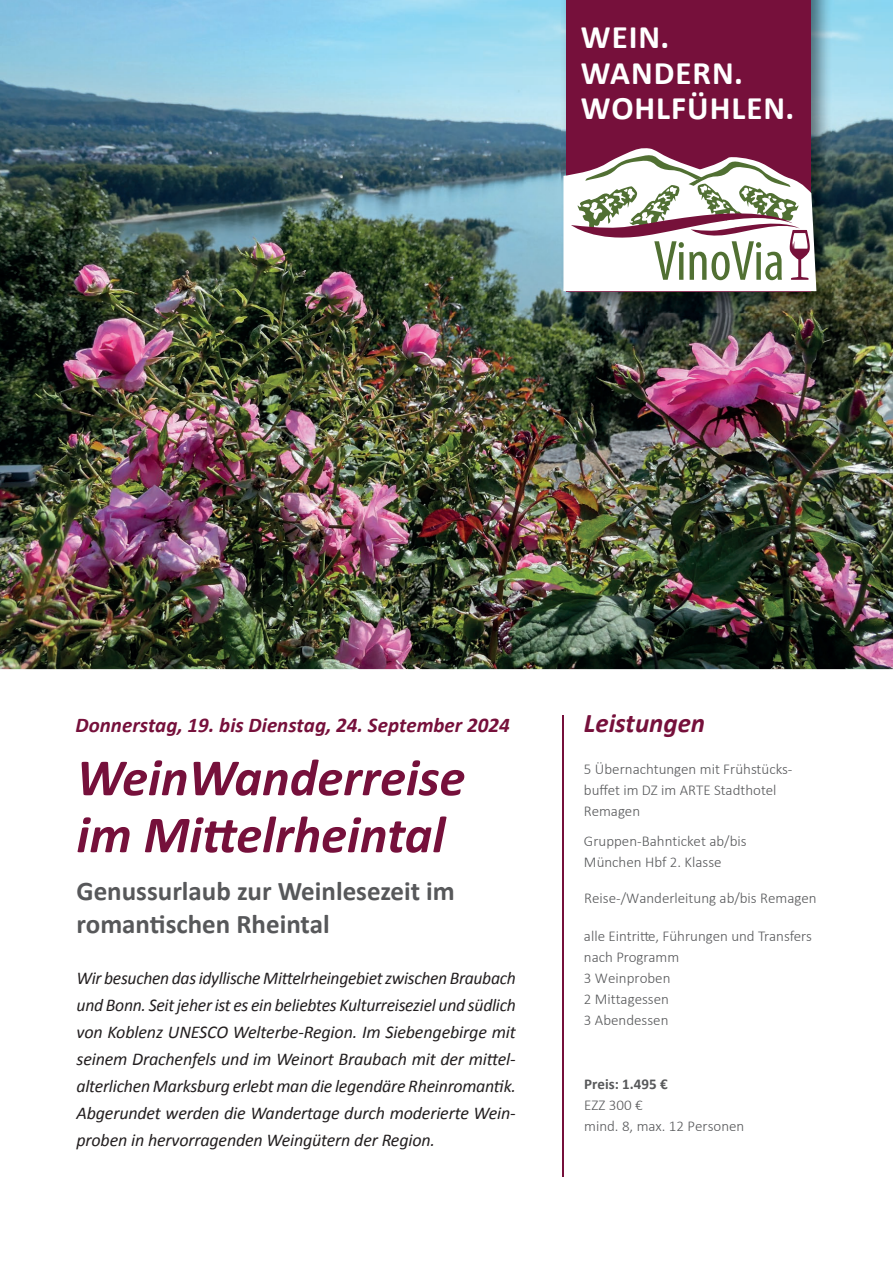
<style>
.page{position:relative;width:893px;height:1263px;background:#fff}
.page>*{position:absolute;margin:0;border:0;box-sizing:border-box;transform-origin:0 0}
.t1{font:italic 700 52.5px/57px "Calibri";color:#76103b}
.t2{font:700 33px/35.4px "Calibri";letter-spacing:.03em;color:#fff}
.t3{font:700 27px/33px "Calibri";color:#57585a}
.t4{font:italic 700 27px "Calibri";color:#76103b}
.t5{font:italic 700 21px "Calibri";color:#76103b}
.t6{font:italic 18px/27px "Calibri";letter-spacing:-.01em;color:#231f20;text-align:justify}
.t7{font:300 15px/21px "Calibri";color:#57585a}
.t8{font:700 15px "Calibri";color:#57585a}
</style>
<div class="page">
<img style="left:0;top:0;width:893px;height:669px">
<img style="left:561px;top:0;width:271px;height:313px">
<div style="left:566px;top:0;width:244px;height:291px;background:#76103b"></div>
<svg style="left:563px;top:147px;width:253px;height:144px"></svg>
<hr style="left:562px;top:716px;width:1px;height:461px;background:#76103b">
<h2 class="t2" style="left:581px;top:20px;width:215px">WEIN.<br>WANDERN.<br>WOHLFÜHLEN.</h2>
<p class="t5" style="left:76px;top:710px;width:436px">Donnerstag, 19. bis Dienstag, 24. September 2024</p>
<h1 class="t1" style="left:77px;top:747px;width:390px">WeinWanderreise im Mittelrheintal</h1>
<h3 class="t3" style="left:77px;top:875px;width:380px">Genussurlaub zur Weinlesezeit im romantischen Rheintal</h3>
<p class="t6" style="left:77px;top:964px;width:441px">Wir besuchen das idyllische Mittelrheingebiet zwischen Braubach und Bonn. Seit jeher ist es ein beliebtes Kulturreiseziel und südlich von Koblenz UNESCO Welterbe-Region. Im Siebengebirge mit seinem Drachenfels und im Weinort Braubach mit der mittel&shy;alterlichen Marksburg erlebt man die legendäre Rheinromantik.<br>Abgerundet werden die Wandertage durch moderierte Wein&shy;proben in hervorragenden Weingütern der Region.</p>
<h3 class="t4" style="left:584px;top:704px;width:123px">Leistungen</h3>
<p class="t7" style="left:584px;top:758px;width:210px">5 Übernachtungen mit Frühstücks&shy;buffet im DZ im ARTE Stadthotel<br>Remagen</p>
<p class="t7" style="left:584px;top:830px;width:164px">Gruppen-Bahnti cket ab/bis<br>München Hbf 2. Klasse</p>
<p class="t7" style="left:584px;top:887px;width:234px">Reise-/Wanderleitung ab/bis Remagen</p>
<p class="t7" style="left:584px;top:925px;width:229px">alle Eintritte, Führungen und Transfers nach Programm<br>3 Weinproben<br>2 Mitt agessen<br>3 Abendessen</p>
<p class="t8" style="left:584px;top:1074px;width:85px">Preis: 1.495 €</p>
<p class="t7" style="left:584px;top:1094px;width:162px">EZZ 300 €<br>mind. 8, max. 12 Personen</p>
</div>
